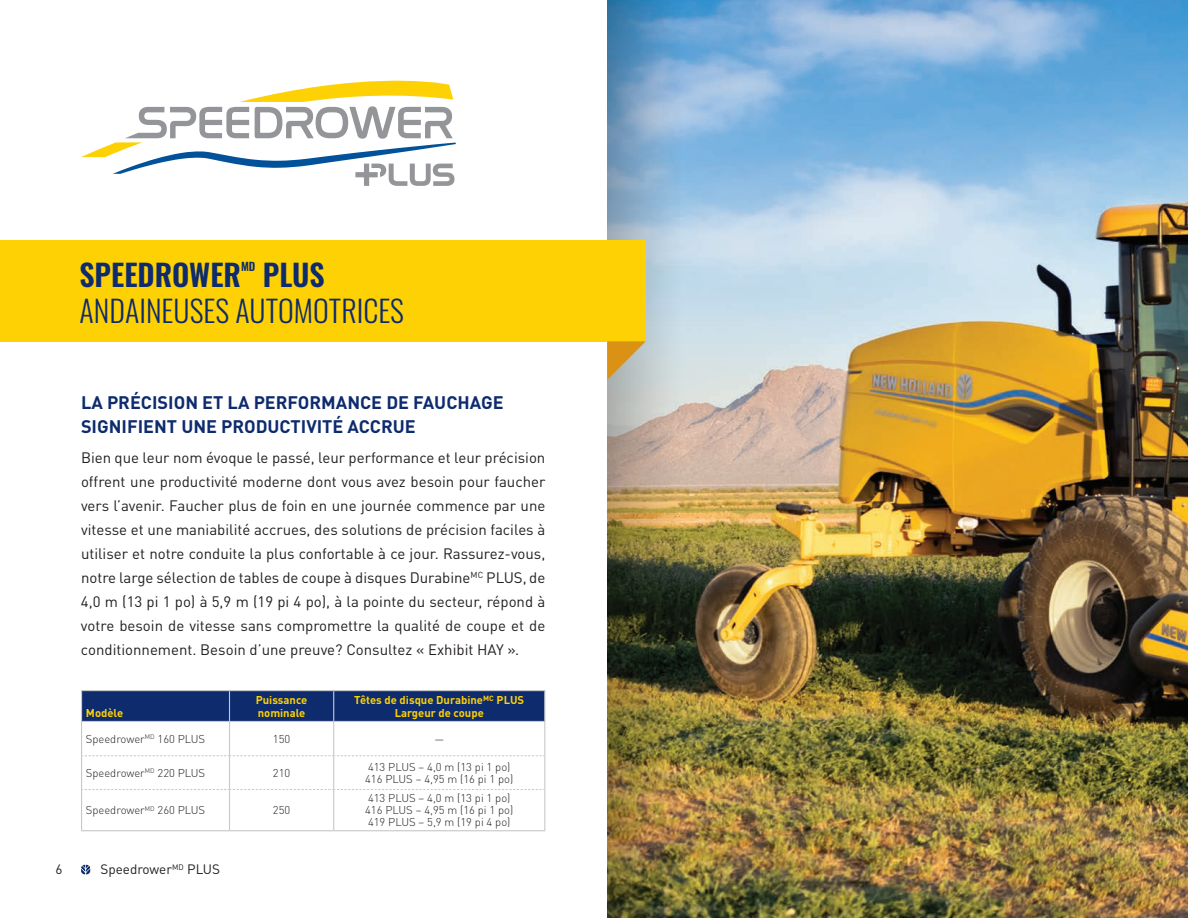
<style>
.page{position:relative;width:1188px;height:918px;background:#fff}
.page>*{position:absolute;margin:0;border:0;box-sizing:border-box;transform-origin:0 0}
.t1{font:300 30px "Oswald";color:#0d2b6d}
.t2{font:600 30px "Oswald";color:#0d2b6d}
.t3{font:700 18px/24px "DIN Pro";color:#0d2b6d}
.t4{font:15px/24px "DIN Pro";color:#231f20;text-align:justify}
.t5{font:13.5px "DIN Pro";color:#231f20}
.t6{font:600 11.4px "Oswald";color:#0d2b6d}
.t7{font:300 11.25px/12px "DIN Pro";color:#231f20}
.t8{font:700 11.25px/12.8px "DIN Pro";color:#fed105}
</style>
<div class="page">
<svg style="left:81px;top:865px;width:9px;height:9px"></svg>
<img style="left:718px;top:0;width:470px;height:918px">
<img style="left:608px;top:0;width:110px;height:918px">
<svg style="left:81px;top:81px;width:375px;height:105px"></svg>
<div style="left:0;top:240px;width:645px;height:101px;background:#fed105"></div>
<svg style="left:608px;top:341px;width:38px;height:39px"></svg>
<svg style="left:82px;top:691px;width:462px;height:30px;background:#0e2c6d"></svg>
<svg style="left:82px;top:722px;width:462px;height:108px"></svg>
<hr style="left:81px;top:690px;width:149px;height:1px;background:#c7c8ca">
<hr style="left:81px;top:691px;width:1px;height:30px;background:#c7c8ca">
<hr style="left:230px;top:690px;width:104px;height:1px;background:#c7c8ca">
<hr style="left:334px;top:690px;width:211px;height:1px;background:#c7c8ca">
<hr style="left:81px;top:722px;width:1px;height:34px;background:#c7c8ca">
<hr style="left:81px;top:756px;width:1px;height:34px;background:#c7c8ca">
<hr style="left:81px;top:790px;width:1px;height:40px;background:#c7c8ca">
<hr style="left:81px;top:830px;width:149px;height:1px;background:#c7c8ca">
<hr style="left:230px;top:830px;width:104px;height:1px;background:#c7c8ca">
<hr style="left:334px;top:830px;width:211px;height:1px;background:#c7c8ca">
<hr style="left:229px;top:691px;width:1px;height:30px;background:#c7c8ca">
<hr style="left:333px;top:691px;width:1px;height:30px;background:#c7c8ca">
<hr style="left:544px;top:691px;width:1px;height:30px;background:#c7c8ca">
<svg style="left:82px;top:755px;width:462px;height:1px"></svg>
<svg style="left:82px;top:789px;width:462px;height:1px"></svg>
<hr style="left:229px;top:722px;width:1px;height:34px;background:#c7c8ca">
<hr style="left:333px;top:722px;width:1px;height:34px;background:#c7c8ca">
<hr style="left:544px;top:722px;width:1px;height:34px;background:#c7c8ca">
<hr style="left:229px;top:756px;width:1px;height:34px;background:#c7c8ca">
<hr style="left:333px;top:756px;width:1px;height:34px;background:#c7c8ca">
<hr style="left:544px;top:756px;width:1px;height:34px;background:#c7c8ca">
<hr style="left:229px;top:790px;width:1px;height:40px;background:#c7c8ca">
<hr style="left:333px;top:790px;width:1px;height:40px;background:#c7c8ca">
<hr style="left:544px;top:790px;width:1px;height:40px;background:#c7c8ca">
<hr style="left:81px;top:721px;width:149px;height:1px;background:#c7c8ca">
<hr style="left:230px;top:721px;width:104px;height:1px;background:#c7c8ca">
<hr style="left:334px;top:721px;width:211px;height:1px;background:#c7c8ca">
<h1 class="t2" style="left:80px;top:259px;width:163px">SPEEDROWER</h1>
<p class="t6" style="left:241px;top:261px;width:16px">MD</p>
<h1 class="t2" style="left:263px;top:259px;width:63px">PLUS</h1>
<h1 class="t1" style="left:80px;top:284px;width:326px">ANDAINEUSES AUTOMOTRICES</h1>
<p class="t3" style="left:81px;top:388px;width:424px">LA PRÉCISION ET LA PERFORMANCE DE FAUCHAGE<br>SIGNIFIENT UNE PRODUCTIVITÉ ACCRUE</p>
<p class="t4" style="left:81px;top:444px;width:466px">Bien que leur nom évoque le passé, leur performance et leur précision offrent une productivité moderne dont vous avez besoin pour faucher vers l’avenir. Faucher plus de foin en une journée commence par une vitesse et une maniabilité accrues, des solutions de précision faciles à utiliser et notre conduite la plus confortable à ce jour. Rassurez-vous, notre large sélection de tables de coupe à disques Durabine<sup>MC</sup> PLUS, de 4,0 m (13 pi 1 po) à 5,9 m (19 pi 4 po), à la pointe du secteur, répond à votre besoin de vitesse sans compromettre la qualité de coupe et de conditionnement. Besoin d’une preuve? Consultez « Exhibit HAY ».</p>
<p class="t8" style="left:86px;top:705px;width:39px">Modèle</p>
<p class="t8" style="left:256px;top:692px;width:53px">Puissance nominale</p>
<p class="t8" style="left:354px;top:692px;width:172px;text-align:center">Têtes de disque Durabine<sup>MC</sup> PLUS<br>Largeur de coupe</p>
<p class="t7" style="left:86px;top:732px;width:121px">Speedrower<sup>MD</sup> 160 PLUS</p>
<p class="t7" style="left:273px;top:732px;width:19px">150</p>
<p class="t7" style="left:434px;top:732px;width:11px">—</p>
<p class="t7" style="left:86px;top:766px;width:121px">Speedrower<sup>MD</sup> 220 PLUS</p>
<p class="t7" style="left:273px;top:766px;width:19px">210</p>
<p class="t7" style="left:365px;top:760px;width:150px">413 PLUS – 4,0 m (13 pi 1 po)<br>416 PLUS – 4,95 m (16 pi 1 po)</p>
<p class="t7" style="left:86px;top:803px;width:121px">Speedrower<sup>MD</sup> 260 PLUS</p>
<p class="t7" style="left:273px;top:803px;width:19px">250</p>
<p class="t7" style="left:365px;top:791px;width:150px">413 PLUS – 4,0 m (13 pi 1 po)<br>416 PLUS – 4,95 m (16 pi 1 po)<br>419 PLUS – 5,9 m (19 pi 4 po)</p>
<p class="t5" style="left:56px;top:859px;width:9px">6</p>
<p class="t5" style="left:100px;top:859px;width:121px">Speedrower<sup>MD</sup> PLUS</p>
</div>
